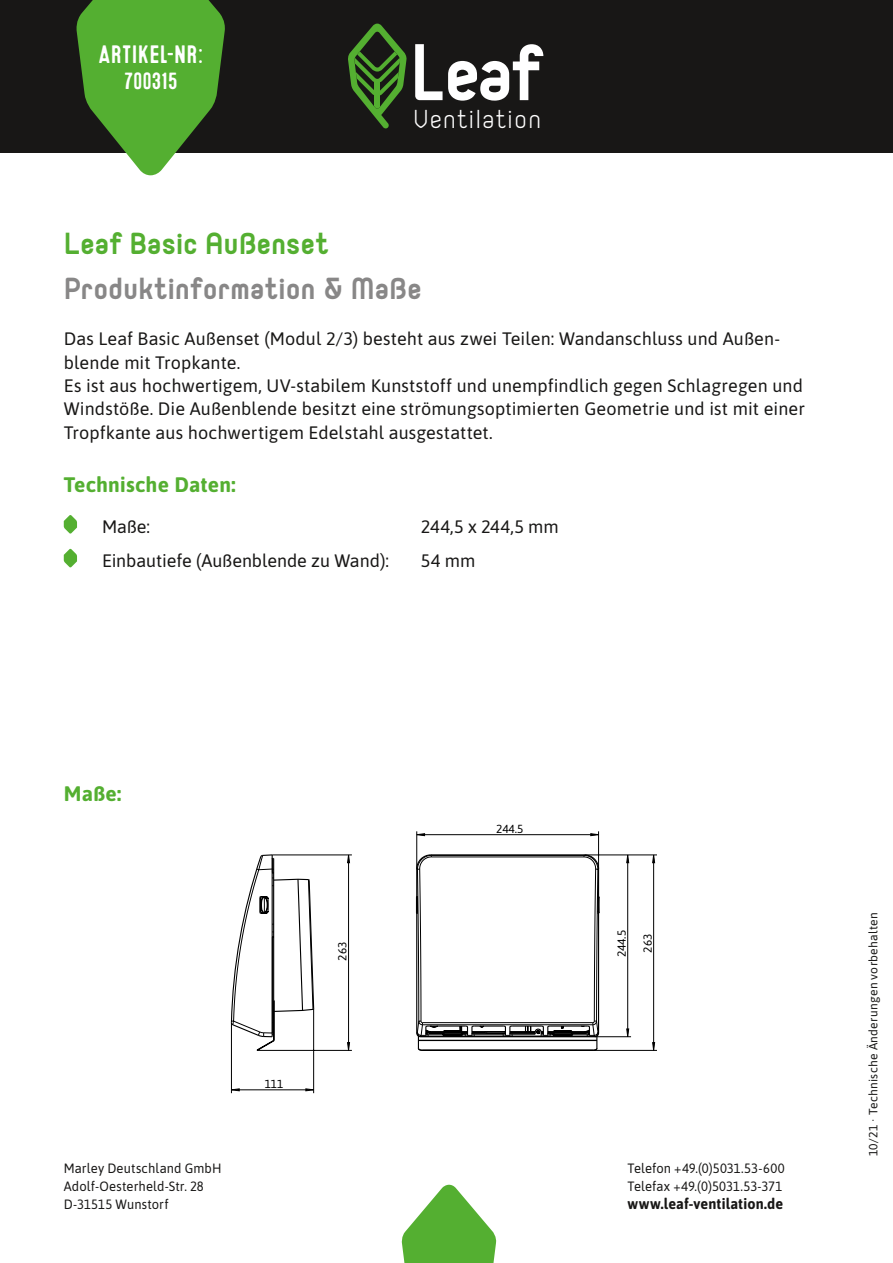
<style>
.page{position:relative;width:893px;height:1263px;background:#fff}
.page>*{position:absolute;margin:0;border:0;box-sizing:border-box;transform-origin:0 0}
.t1{font:700 37.5px "Orev";color:#888787}
.t2{font:700 37.5px "Orev";color:#54af31}
.t3{font:300 31.95px "Orev";letter-spacing:.03em;color:#fff}
.t4{font:25.2px "Microbrew Soft One";letter-spacing:-.005em;color:#fff}
.t5{font:23.4px "Microbrew Soft One";letter-spacing:.005em;color:#fff}
.t6{font:700 21px "Asap";letter-spacing:.01em;color:#54af31}
.t7{font:18px/23.4px "Asap";letter-spacing:.005em;color:#181716}
.t8{font:700 15px "Asap";letter-spacing:.01em;color:#181716;scale:.96 1}
.t9{font:13.5px/18px "Asap";letter-spacing:.01em;color:#181716;scale:.96 1}
.t10{font:12px "Asap";letter-spacing:.025em;color:#181716}
.t11{font:11.7px "Asap";color:#000}
</style>
<div class="page">
<div style="left:0;top:0;width:893px;height:153px;background:#181716"></div>
<svg style="left:415px;top:44px;width:128px;height:57px"></svg>
<svg style="left:348px;top:24px;width:59px;height:104px"></svg>
<svg style="left:76px;top:0;width:149px;height:175px"></svg>
<svg style="left:64px;top:515px;width:13px;height:19px"></svg>
<svg style="left:64px;top:549px;width:13px;height:18px"></svg>
<svg style="left:600px;top:854px;width:57px;height:197px"></svg>
<svg style="left:232px;top:1088px;width:8px;height:3px"></svg>
<svg style="left:305px;top:1088px;width:8px;height:3px"></svg>
<hr style="left:239px;top:1089px;width:67px;height:1px;background:#000">
<hr style="left:231px;top:1023px;width:1px;height:70px;background:#000">
<hr style="left:313px;top:1008px;width:1px;height:85px;background:#000">
<svg style="left:230px;top:831px;width:370px;height:233px"></svg>
<svg style="left:401px;top:1185px;width:96px;height:78px"></svg>
<h3 class="t4" style="left:98px;top:40px;width:107px">ARTIKEL-NR:</h3>
<p class="t5" style="left:124px;top:68px;width:55px">700315</p>
<h2 class="t3" style="left:413px;top:102px;width:130px">Ventilation</h2>
<h1 class="t2" style="left:64px;top:221px;width:266px">Leaf Basic Außenset</h1>
<h1 class="t1" style="left:64px;top:266px;width:359px">Produktinformation &amp; Maße</h1>
<p class="t7" style="left:64px;top:326px;width:743px">Das Leaf Basic Außenset (Modul 2/3) besteht aus zwei Teilen: Wandanschluss und Außen&shy;blende mit Tropkante.<br>Es ist aus hochwertigem, UV-stabilem Kunststoff und unempfindlich gegen Schlagregen und Windstöße. Die Außenblende besitzt eine strömungsoptimierten Geometrie und ist mit einer Tropfkante aus hochwertigem Edelstahl ausgestattet.</p>
<p class="t6" style="left:64px;top:470px;width:173px">Technische Daten:</p>
<p class="t7" style="left:102px;top:514px;width:50px">Maße:</p>
<p class="t7" style="left:421px;top:514px;width:139px">244,5 x 244,5 mm</p>
<p class="t7" style="left:102px;top:547px;width:288px">Einbautiefe (Außenblende zu Wand):</p>
<p class="t7" style="left:421px;top:547px;width:56px">54 mm</p>
<p class="t6" style="left:64px;top:779px;width:59px">Maße:</p>
<p class="t9" style="left:64px;top:1158px;width:166px">Marley Deutschland GmbH<br>Adolf-Oesterheld-Str. 28<br>D-31515 Wunstorf</p>
<p class="t11" style="left:265px;top:1076px;width:20px">111</p>
<p class="t11" style="left:334px;top:960px;width:20px;rotate:-90deg">263</p>
<p class="t11" style="left:496px;top:820px;width:29px">244.5</p>
<p class="t11" style="left:613px;top:957px;width:29px;rotate:-90deg">244.5</p>
<p class="t11" style="left:639px;top:952px;width:20px;rotate:-90deg">263</p>
<p class="t9" style="left:628px;top:1158px;width:165px">Telefon +49.(0)5031.53-600<br>Telefax +49.(0)5031.53-371</p>
<p class="t8" style="left:628px;top:1193px;width:164px">www.leaf-ventilation.de</p>
<p class="t10" style="left:865px;top:1156px;width:245px;rotate:-90deg">10/21 · Technische Änderungen vorbehalten</p>
</div>
